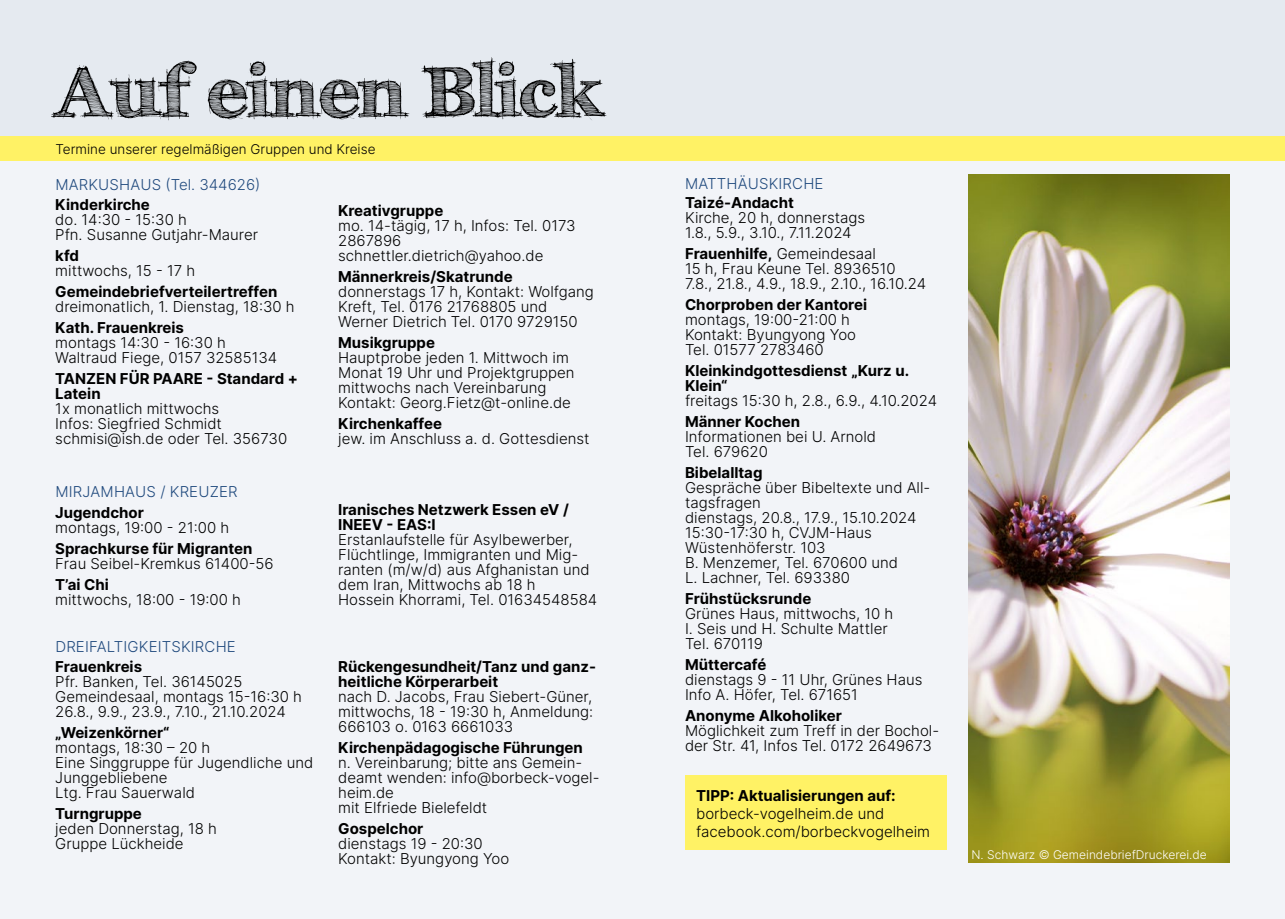
<style>
.page{position:relative;width:1285px;height:919px;background:#fff}
.page>*{position:absolute;margin:0;border:0;box-sizing:border-box;transform-origin:0 0}
.t1{font:700 72px "FFF Tusj";color:#000}
.t2{font:300 15px/15px "Inter";color:#000}
.t3{font:700 15px/15px "Inter";color:#000}
.t4{font:300 15px "Inter";letter-spacing:.01em;color:#1f497d}
.t5{font:300 13.5px "Inter";color:#000}
.t6{font:300 12px "Inter";color:#fff}
.s1{font-weight:700}
</style>
<div class="page">
<div style="left:0;top:0;width:1284px;height:136px;background:#e5eaf0"></div>
<div style="left:0;top:136px;width:1284px;height:26px;background:#fff265"></div>
<div style="left:1px;top:162px;width:1283px;height:756px;background:#f2f4f8"></div>
<img style="left:968px;top:174px;width:261px;height:688px">
<div style="left:685px;top:775px;width:261px;height:74px;background:#fff265"></div>
<h1 class="t1" style="left:55px;top:48px;width:546px">Auf einen Blick</h1>
<p class="t5" style="left:55px;top:140px;width:321px">Termine unserer regelmäßigen Gruppen und Kreise</p>
<p class="t4" style="left:55px;top:174px;width:206px">MARKUSHAUS (Tel. 344626)</p>
<p class="t3" style="left:55px;top:196px;width:96px">Kinderkirche</p>
<p class="t2" style="left:55px;top:212px;width:204px">do. 14:30 - 15:30 h<br>Pfn. Susanne Gutjahr-Maurer</p>
<p class="t3" style="left:55px;top:247px;width:25px">kfd</p>
<p class="t2" style="left:55px;top:263px;width:141px">mittwochs, 15 - 17 h</p>
<p class="t3" style="left:55px;top:283px;width:223px">Gemeindebriefverteilertreffen</p>
<p class="t2" style="left:55px;top:299px;width:241px">dreimonatlich, 1. Dienstag, 18:30 h</p>
<p class="t3" style="left:55px;top:319px;width:130px">Kath. Frauenkreis</p>
<p class="t2" style="left:55px;top:335px;width:223px">montags 14:30 - 16:30 h<br>Waltraud Fiege, 0157 32585134</p>
<p class="t3" style="left:55px;top:370px;width:244px">TANZEN FÜR PAARE - Standard +<br>Latein</p>
<p class="t2" style="left:55px;top:401px;width:233px">1x monatlich mittwochs<br>Infos: Siegfried Schmidt schmisi@ish.de oder Tel. 356730</p>
<p class="t4" style="left:55px;top:480px;width:184px">MIRJAMHAUS / KREUZER</p>
<p class="t3" style="left:55px;top:504px;width:90px">Jugendchor</p>
<p class="t2" style="left:55px;top:519px;width:175px">montags, 19:00 - 21:00 h</p>
<p class="t3" style="left:55px;top:540px;width:199px">Sprachkurse für Migranten</p>
<p class="t2" style="left:55px;top:555px;width:220px">Frau Seibel-Kremkus 61400-56</p>
<p class="t3" style="left:55px;top:576px;width:55px">T’ai Chi</p>
<p class="t2" style="left:55px;top:591px;width:187px">mittwochs, 18:00 - 19:00 h</p>
<p class="t4" style="left:55px;top:636px;width:182px">DREIFALTIGKEITSKIRCHE</p>
<p class="t3" style="left:55px;top:658px;width:88px">Frauenkreis</p>
<p class="t2" style="left:55px;top:673px;width:248px">Pfr. Banken, Tel. 36145025<br>Gemeindesaal, montags 15-16:30 h<br>26.8., 9.9., 23.9., 7.10., 21.10.2024</p>
<p class="t3" style="left:55px;top:724px;width:116px">„Weizenkörner“</p>
<p class="t2" style="left:55px;top:739px;width:259px">montags, 18:30 – 20 h<br>Eine Singgruppe für Jugendliche und<br>Junggebliebene<br>Ltg. Frau Sauerwald</p>
<p class="t3" style="left:55px;top:805px;width:88px">Turngruppe</p>
<p class="t2" style="left:55px;top:820px;width:163px">jeden Donnerstag, 18 h<br>Gruppe Lückheide</p>
<p class="t3" style="left:338px;top:202px;width:107px">Kreativgruppe</p>
<p class="t2" style="left:338px;top:218px;width:239px">mo. 14-tägig, 17 h, Infos: Tel. 0173<br>2867896 schnettler.dietrich@yahoo.de</p>
<p class="t3" style="left:338px;top:268px;width:176px">Männerkreis/Skatrunde</p>
<p class="t2" style="left:338px;top:284px;width:257px">donnerstags 17 h, Kontakt: Wolfgang<br>Kreft, Tel. 0176 21768805 und<br>Werner Dietrich Tel. 0170 9729150</p>
<p class="t3" style="left:338px;top:334px;width:98px">Musikgruppe</p>
<p class="t2" style="left:338px;top:350px;width:238px">Hauptprobe jeden 1. Mittwoch im<br>Monat 19 Uhr und Projektgruppen mittwochs nach Vereinbarung<br>Kontakt: Georg.Fietz@t-online.de</p>
<p class="t3" style="left:338px;top:415px;width:105px">Kirchenkaffee</p>
<p class="t2" style="left:338px;top:431px;width:253px">jew. im Anschluss a. d. Gottesdienst</p>
<p class="t3" style="left:338px;top:501px;width:232px">Iranisches Netzwerk Essen eV /<br>INEEV - EAS:I</p>
<p class="t2" style="left:338px;top:531px;width:260px">Erstanlaufstelle für Asylbewerber, Flüchtlinge, Immigranten und Mig&shy;ranten (m/w/d) aus Afghanistan und dem Iran, Mittwochs ab 18 h<br>Hossein Khorrami, Tel. 01634548584</p>
<p class="t3" style="left:338px;top:658px;width:259px">Rückengesundheit/Tanz und ganz&shy;heitliche Körperarbeit</p>
<p class="t2" style="left:338px;top:688px;width:256px;text-align:justify">nach D. Jacobs, Frau Siebert-Güner, mittwochs, 18 - 19:30 h, Anmeldung:<br>666103 o. 0163 6661033</p>
<p class="t3" style="left:338px;top:739px;width:246px">Kirchenpädagogische Führungen</p>
<p class="t2" style="left:338px;top:754px;width:263px">n. Vereinbarung; bitte ans Gemein&shy;deamt wenden: info@borbeck-vogel&shy;heim.de<br>mit Elfriede Bielefeldt</p>
<p class="t3" style="left:338px;top:820px;width:87px">Gospelchor</p>
<p class="t2" style="left:338px;top:835px;width:172px">dienstags 19 - 20:30<br>Kontakt: Byungyong Yoo</p>
<p class="t4" style="left:685px;top:172px;width:140px">MATTHÄUSKIRCHE</p>
<p class="t3" style="left:685px;top:195px;width:110px">Taizé-Andacht</p>
<p class="t2" style="left:685px;top:210px;width:182px">Kirche, 20 h, donnerstags<br>1.8., 5.9., 3.10., 7.11.2024</p>
<p class="t2" style="left:685px;top:246px;width:243px"><span class="s1">Frauenhilfe,</span> Gemeindesaal<br>15 h, Frau Keune Tel. 8936510<br>7.8., 21.8., 4.9., 18.9., 2.10., 16.10.24</p>
<p class="t3" style="left:685px;top:297px;width:183px">Chorproben der Kantorei</p>
<p class="t2" style="left:685px;top:312px;width:172px">montags, 19:00-21:00 h<br>Kontakt: Byungyong Yoo<br>Tel. 01577 2783460</p>
<p class="t3" style="left:685px;top:363px;width:225px">Kleinkindgottesdienst „Kurz u.<br>Klein“</p>
<p class="t2" style="left:685px;top:393px;width:253px">freitags 15:30 h, 2.8., 6.9., 4.10.2024</p>
<p class="t3" style="left:685px;top:414px;width:117px">Männer Kochen</p>
<p class="t2" style="left:685px;top:429px;width:192px">Informationen bei U. Arnold<br>Tel. 679620</p>
<p class="t3" style="left:685px;top:465px;width:79px">Bibelalltag</p>
<p class="t2" style="left:685px;top:480px;width:247px">Gespräche über Bibeltexte und All&shy;tagsfragen<br>dienstags, 20.8., 17.9., 15.10.2024<br>15:30-17:30 h, CVJM-Haus<br>Wüstenhöferstr. 103<br>B. Menzemer, Tel. 670600 und<br>L. Lachner, Tel. 693380</p>
<p class="t3" style="left:685px;top:591px;width:128px">Frühstücksrunde</p>
<p class="t2" style="left:685px;top:606px;width:210px">Grünes Haus, mittwochs, 10 h<br>I. Seis und H. Schulte Mattler<br>Tel. 670119</p>
<p class="t3" style="left:685px;top:657px;width:83px">Müttercafé</p>
<p class="t2" style="left:685px;top:672px;width:239px">dienstags 9 - 11 Uhr, Grünes Haus<br>Info A. Höfer, Tel. 671651</p>
<p class="t3" style="left:685px;top:708px;width:158px">Anonyme Alkoholiker</p>
<p class="t2" style="left:685px;top:723px;width:255px">Möglichkeit zum Treff in der Bochol&shy;der Str. 41, Infos Tel. 0172 2649673</p>
<p class="t3" style="left:696px;top:787px;width:201px">TIPP: Aktualisierungen auf:</p>
<p class="t2" style="left:696px;top:804px;width:235px;line-height:18px">borbeck-vogelheim.de und facebook.com/borbeckvogelheim</p>
<p class="t6" style="left:971px;top:846px;width:237px">N. Schwarz © GemeindebriefDruckerei.de</p>
</div>
